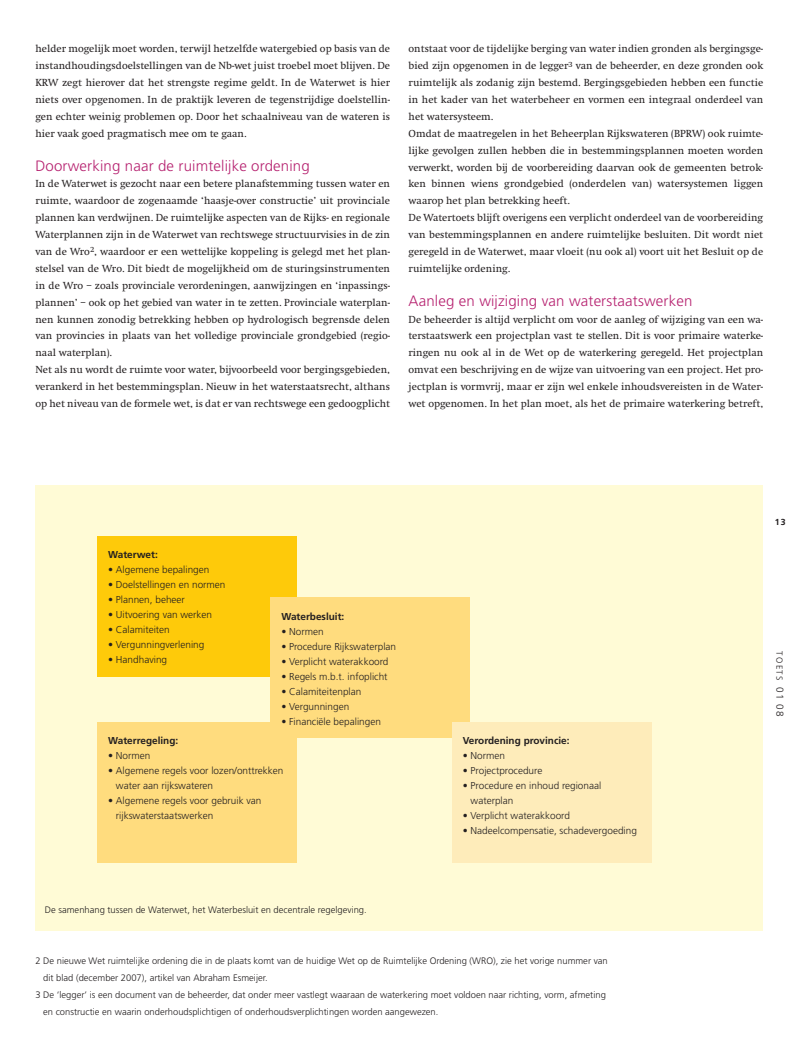
<style>
.page{position:relative;width:798px;height:1053px;background:#fff}
.page>*{position:absolute;margin:0;border:0;box-sizing:border-box;transform-origin:0 0}
._05_tussenkop{font:300 15px "Frutiger";letter-spacing:.01em;color:#b62270}
.Standaard{font:10.62px/16.9px "Swift";color:#231f20;text-align:justify}
.Tabeltekst{font:300 10px/15px "Frutiger";color:#231f20}
.Tabeltekst-2{font:700 10px "Frutiger";color:#231f20}
._06_bijschrift{font:300 9.38px/16.9px "Frutiger";color:#231f20}
.t1{font:300 8.75px "Frutiger";letter-spacing:.14em;color:#231f20}
.t2{font:700 8.75px "Frutiger";color:#231f20}
.s1{font-size:10px}
</style>
<div class="page">
<div style="left:35px;top:485px;width:727px;height:445px;background:#fffbd6"></div>
<div style="left:97px;top:535px;width:199px;height:141px;background:#feca0a"></div>
<div style="left:97px;top:721px;width:199px;height:141px;background:#ffdc7e"></div>
<div style="left:270px;top:597px;width:199px;height:141px;background:#ffdc7e"></div>
<div style="left:452px;top:721px;width:199px;height:141px;background:#feecba"></div>
<p class="Standaard" style="left:35px;top:41px;width:356px">helder mogelijk moet worden, terwijl hetzelfde watergebied op basis van de instandhoudingsdoelstellingen van de Nb-wet juist troebel moet blijven. De KRW zegt hierover dat het strengste regime geldt. In de Waterwet is hier niets over opgenomen. In de praktijk leveren de tegenstrijdige doelstellin&shy;gen echter weinig problemen op. Door het schaalniveau van de wateren is hier vaak goed pragmatisch mee om te gaan.</p>
<p class="_05_tussenkop" style="left:35px;top:157px;width:275px">Doorwerking naar de ruimtelijke ordening</p>
<p class="Standaard" style="left:35px;top:176px;width:356px">In de Waterwet is gezocht naar een betere planafstemming tussen water en ruimte, waardoor de zogenaamde ‘haasje-over constructie’ uit provinciale plannen kan verdwijnen. De ruimtelijke aspecten van de Rijks- en regionale Waterplannen zijn in de Waterwet van rechtswege structuurvisies in de zin van de Wro<sup>2</sup>, waardoor er een wettelijke koppeling is gelegd met het plan&shy;stelsel van de Wro. Dit biedt de mogelijkheid om de sturingsinstrumenten in de Wro – zoals provinciale verordeningen, aanwijzingen en ‘inpassings&shy;plannen’ – ook op het gebied van water in te zetten. Provinciale waterplan&shy;nen kunnen zonodig betrekking hebben op hydrologisch begrensde delen van provincies in plaats van het volledige provinciale grondgebied (regio&shy;naal waterplan).</p>
<p class="Standaard" style="left:35px;top:361px;width:356px">Net als nu wordt de ruimte voor water, bijvoorbeeld voor bergingsgebieden, verankerd in het bestemmingsplan. Nieuw in het waterstaatsrecht, althans op het niveau van de formele wet, is dat er van rechtswege een gedoogplicht</p>
<p class="Standaard" style="left:408px;top:41px;width:356px">ontstaat voor de tijdelijke berging van water indien gronden als bergingsge&shy;bied zijn opgenomen in de legger<sup>3</sup> van de beheerder, en deze gronden ook ruimtelijk als zodanig zijn bestemd. Bergingsgebieden hebben een functie in het kader van het waterbeheer en vormen een integraal onderdeel van het watersysteem.</p>
<p class="Standaard" style="left:408px;top:125px;width:356px">Omdat de maatregelen in het Beheerplan Rijkswateren (BPRW) ook ruimte&shy;lijke gevolgen zullen hebben die in bestemmingsplannen moeten worden verwerkt, worden bij de voorbereiding daarvan ook de gemeenten betrok&shy;ken binnen wiens grondgebied (onderdelen van) watersystemen liggen waarop het plan betrekking heeft.</p>
<p class="Standaard" style="left:408px;top:209px;width:356px">De Watertoets blijft overigens een verplicht onderdeel van de voorbereiding van bestemmingsplannen en andere ruimtelijke besluiten. Dit wordt niet geregeld in de Waterwet, maar vloeit (nu ook al) voort uit het Besluit op de ruimtelijke ordening.</p>
<p class="_05_tussenkop" style="left:408px;top:292px;width:285px">Aanleg en wijziging van waterstaatswerken</p>
<p class="Standaard" style="left:408px;top:311px;width:356px">De beheerder is altijd verplicht om voor de aanleg of wijziging van een wa&shy;terstaatswerk een projectplan vast te stellen. Dit is voor primaire waterke&shy;ringen nu ook al in de Wet op de waterkering geregeld. Het projectplan omvat een beschrijving en de wijze van uitvoering van een project. Het pro&shy;jectplan is vormvrij, maar er zijn wel enkele inhoudsvereisten in de Water&shy;wet opgenomen. In het plan moet, als het de primaire waterkering betreft,</p>
<p class="Tabeltekst-2" style="left:108px;top:549px;width:51px">Waterwet:</p>
<p class="Tabeltekst" style="left:108px;top:562px;width:103px">• Algemene bepalingen</p>
<p class="Tabeltekst" style="left:108px;top:577px;width:119px">• Doelstellingen en normen</p>
<p class="Tabeltekst" style="left:108px;top:592px;width:78px">• Plannen, beheer</p>
<p class="Tabeltekst" style="left:108px;top:607px;width:105px">• U itvoering van werken</p>
<p class="Tabeltekst" style="left:108px;top:622px;width:63px">• Calamiteiten</p>
<p class="Tabeltekst" style="left:108px;top:637px;width:98px">• Vergunningverlening</p>
<p class="Tabeltekst" style="left:108px;top:652px;width:60px">• Handhaving</p>
<p class="Tabeltekst-2" style="left:281px;top:610px;width:64px">Waterbesluit:</p>
<p class="Tabeltekst" style="left:281px;top:624px;width:44px">• Normen</p>
<p class="Tabeltekst" style="left:281px;top:639px;width:116px">• Procedure Rijkswaterplan</p>
<p class="Tabeltekst" style="left:281px;top:654px;width:109px">• Verplicht waterakkoord</p>
<p class="Tabeltekst" style="left:281px;top:669px;width:108px">• Regels m.b.t. infoplicht</p>
<p class="Tabeltekst" style="left:281px;top:684px;width:81px">• Calamiteitenplan</p>
<p class="Tabeltekst" style="left:281px;top:699px;width:69px">• Vergunningen</p>
<p class="Tabeltekst" style="left:281px;top:714px;width:101px">• Financiële bepalingen</p>
<p class="Tabeltekst-2" style="left:108px;top:734px;width:72px">Waterregeling:</p>
<p class="Tabeltekst" style="left:108px;top:748px;width:44px">• Normen</p>
<p class="Tabeltekst" style="left:116px;top:763px;width:169px;text-indent:-8px">• Algemene regels voor lozen/onttrekken water aan rijkswateren</p>
<p class="Tabeltekst" style="left:116px;top:793px;width:147px;text-indent:-8px">• Algemene regels voor gebruik van rijkswaterstaatswerken</p>
<p class="_06_bijschrift" style="left:45px;top:901px;width:323px">De samenhang tussen de Waterwet, het Waterbesluit en decentrale regelgeving.</p>
<p class="Tabeltekst-2" style="left:462px;top:734px;width:108px">Verordening provincie:</p>
<p class="Tabeltekst" style="left:462px;top:748px;width:44px">• Normen</p>
<p class="Tabeltekst" style="left:462px;top:763px;width:81px">• Projectprocedure</p>
<p class="Tabeltekst" style="left:470px;top:778px;width:132px;text-indent:-8px">• Procedure en inhoud regionaal waterplan</p>
<p class="Tabeltekst" style="left:462px;top:808px;width:109px">• Verplicht waterakkoord</p>
<p class="Tabeltekst" style="left:462px;top:823px;width:175px">• Nadeelcompensatie, schadevergoeding</p>
<p class="_06_bijschrift" style="left:43px;top:952px;width:565px;text-indent:-8px">2 De nieuwe Wet ruimtelijke ordening die in de plaats komt van de huidige Wet op de Ruimtelijke Ordening (WRO), zie het vorige nummer van dit blad (december 2007), artikel van Abraham Esmeijer.</p>
<p class="_06_bijschrift" style="left:43px;top:986px;width:564px;text-indent:-8px">3 De ‘legger’ is een document van de beheerder, dat onder meer vastlegt waaraan de waterkering moet voldoen naar richting, vorm, afmeting en constructie en waarin onderhoudsplichtigen of onderhoudsverplichtingen worden aangewezen.</p>
<p class="t2" style="left:774px;top:517px;width:12px">13</p>
<p class="t1" style="left:784px;top:651px;width:67px;rotate:90deg">TOETS <span class="s1">01 08</span></p>
</div>
